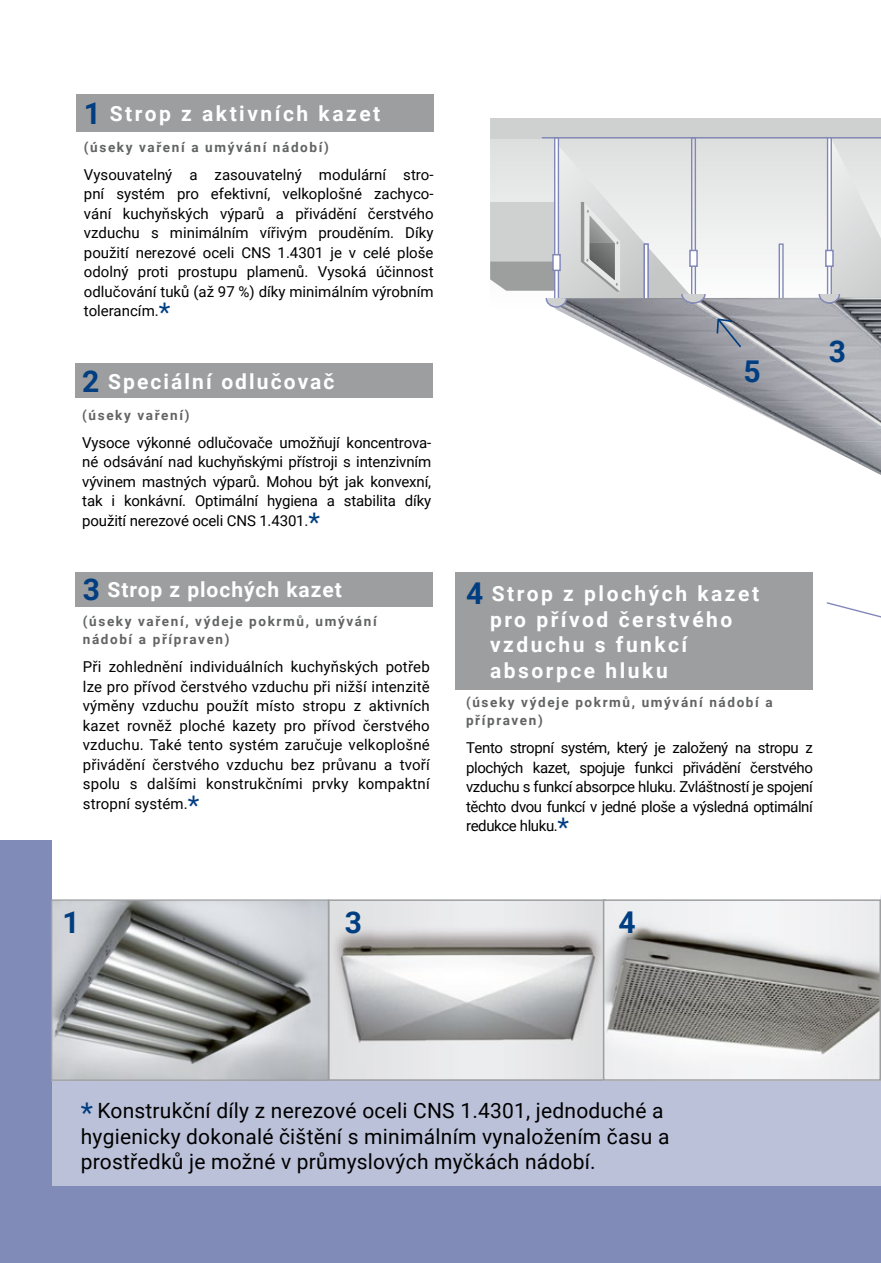
<style>
.page{position:relative;width:881px;height:1263px;background:#fff}
.page>*{position:absolute;margin:0;border:0;box-sizing:border-box;transform-origin:0 0}
.t1{font:700 30px "Roboto";color:#003e81}
.t2{font:21px/25.5px "Roboto";letter-spacing:.01em;color:#000}
.t3{font:700 21px/25.5px "Roboto";letter-spacing:.12em;color:#fff;text-align:right}
.t4{font:700 21px "Roboto";letter-spacing:.045em;color:#fff}
.t5{font:700 21px "Roboto";letter-spacing:.1em;color:#fff}
.t6{font:15px/19.5px "Roboto";letter-spacing:-.01em;color:#000;text-align:justify}
.t7{font:700 13.5px/18px "Roboto";letter-spacing:.12em;color:#626463}
.s1{font-size:30px;color:#003e81}
.s2{font-size:27px;color:#003e81}
.s3{font-size:28.5px;color:#003e81}
</style>
<div class="page">
<div style="left:490px;top:135px;width:390px;height:174px;background:#e6e7e7"></div>
<img style="left:554px;top:308px;width:74px;height:38px">
<div style="left:490px;top:118px;width:390px;height:21px;background:#cfd0d0"></div>
<hr style="left:554px;top:138px;width:4px;height:161px;background:#fff">
<div style="left:554px;top:137px;width:5px;height:163px;border:1px solid #8187b7"></div>
<hr style="left:541px;top:137px;width:339px;height:1px;background:#8187b7">
<svg style="left:826px;top:139px;width:52px;height:95px"></svg>
<img style="left:628px;top:234px;width:252px;height:379px">
<div style="left:690px;top:137px;width:5px;height:163px;border:1px solid #8187b7"></div>
<svg style="left:490px;top:144px;width:216px;height:164px"></svg>
<div style="left:0;top:1174px;width:880px;height:89px;background:#808cb7"></div>
<div style="left:38px;top:1076px;width:842px;height:109px;background:#bcc1da"></div>
<div style="left:0;top:840px;width:51px;height:423px;background:#808cb7"></div>
<div style="left:75px;top:573px;width:357px;height:34px;background:#9c9ea0"></div>
<svg style="left:716px;top:318px;width:24px;height:29px"></svg>
<div style="left:75px;top:364px;width:357px;height:34px;background:#9c9ea0"></div>
<div style="left:76px;top:94px;width:357px;height:37px;background:#9c9ea0"></div>
<img style="left:53px;top:901px;width:549px;height:178px">
<div style="left:328px;top:899px;width:278px;height:182px;border:2px solid #9c9ea0"></div>
<img style="left:605px;top:902px;width:272px;height:176px">
<div style="left:602px;top:899px;width:278px;height:182px;border:2px solid #9c9ea0"></div>
<div style="left:51px;top:899px;width:278px;height:182px;border:1px solid #9c9ea0"></div>
<div style="left:455px;top:573px;width:357px;height:117px;background:#9c9ea0"></div>
<h2 class="t3" style="left:84px;top:100px;width:298px"><span class="s1">1</span> Strop z aktivních kazet</h2>
<p class="t7" style="left:84px;top:137px;width:246px">(úseky vaření a umývání nádobí)</p>
<p class="t6" style="left:84px;top:164px;width:351px">Vysouvatelný a zasouvatelný modulární stro&shy;pní systém pro efektivní, velkoplošné zachyco&shy;vání kuchyňských výparů a přivádění čerstvého vzduchu s minimálním vířivým prouděním. Díky použití nerezové oceli CNS 1.4301 je v celé ploše odolný proti prostupu plamenů. Vysoká účinnost odlučování tuků (až 97 %) díky minimálním výrobním tolerancím.<span class="s2">*</span></p>
<h2 class="t5" style="left:82px;top:366px;width:254px"><span class="s1">2</span> Speciální odlučovač</h2>
<p class="t7" style="left:82px;top:405px;width:109px">(úseky vaření)</p>
<p class="t6" style="left:82px;top:432px;width:350px">Vysoce výkonné odlučovače umožňují koncentrova&shy;né odsávání nad kuchyňskými přístroji s intenzivním vývinem mastných výparů. Mohou být jak konvexní, tak i konkávní. Optimální hygiena a stabilita díky použití nerezové oceli CNS 1.4301.<span class="s2">*</span></p>
<h2 class="t4" style="left:83px;top:574px;width:260px"><span class="s1">3</span> Strop z plochých kazet</h2>
<p class="t7" style="left:83px;top:612px;width:295px">(úseky vaření, výdeje pokrmů, umývání nádobí a přípraven)</p>
<p class="t6" style="left:83px;top:656px;width:348px">Při zohlednění individuálních kuchyňských potřeb lze pro přívod čerstvého vzduchu při nižší intenzitě výměny vzduchu použít místo stropu z aktivních kazet rovněž ploché kazety pro přívod čerstvého vzduchu. Také tento systém zaručuje velkoplošné přivádění čerstvého vzduchu bez průvanu a tvoří spolu s dalšími konstrukčními prvky kompaktní stropní systém.<span class="s2">*</span></p>
<h1 class="t1" style="left:743px;top:351px;width:19px">5</h1>
<h1 class="t1" style="left:828px;top:330px;width:19px">3</h1>
<h2 class="t3" style="left:490px;top:580px;width:270px;text-align:left;text-indent:-24px"><span class="s1">4</span> Strop z plochých kazet pro přívod čerstvého vzduchu s funkcí absorpce hluku</h2>
<p class="t7" style="left:466px;top:693px;width:308px">(úseky výdeje pokrmů, umývání nádobí a přípraven)</p>
<p class="t6" style="left:466px;top:738px;width:348px">Tento stropní systém, který je založený na stropu z plochých kazet, spojuje funkci přivádění čerstvého vzduchu s funkcí absorpce hluku. Zvláštností je spojení těchto dvou funkcí v jedné ploše a výsledná optimální redukce hluku.<span class="s2">*</span></p>
<h2 class="t3" style="left:466px;top:587px;width:286px;line-height:26.5px"><span class="s1">4</span> Zuluft-Flachdecke mit<br>Schallschluckfunktion</h2>
<h1 class="t1" style="left:63px;top:901px;width:19px">1</h1>
<h1 class="t1" style="left:344px;top:901px;width:19px">3</h1>
<h1 class="t1" style="left:618px;top:901px;width:19px">4</h1>
<h2 class="t2" style="left:81px;top:1097px;width:590px"><span class="s3">*</span> Konstrukční díly z nerezové oceli CNS 1.4301, jednoduché a hygienicky dokonalé čištění s minimálním vynaložením času a prostředků je možné v průmyslových myčkách nádobí.</h2>
</div>
